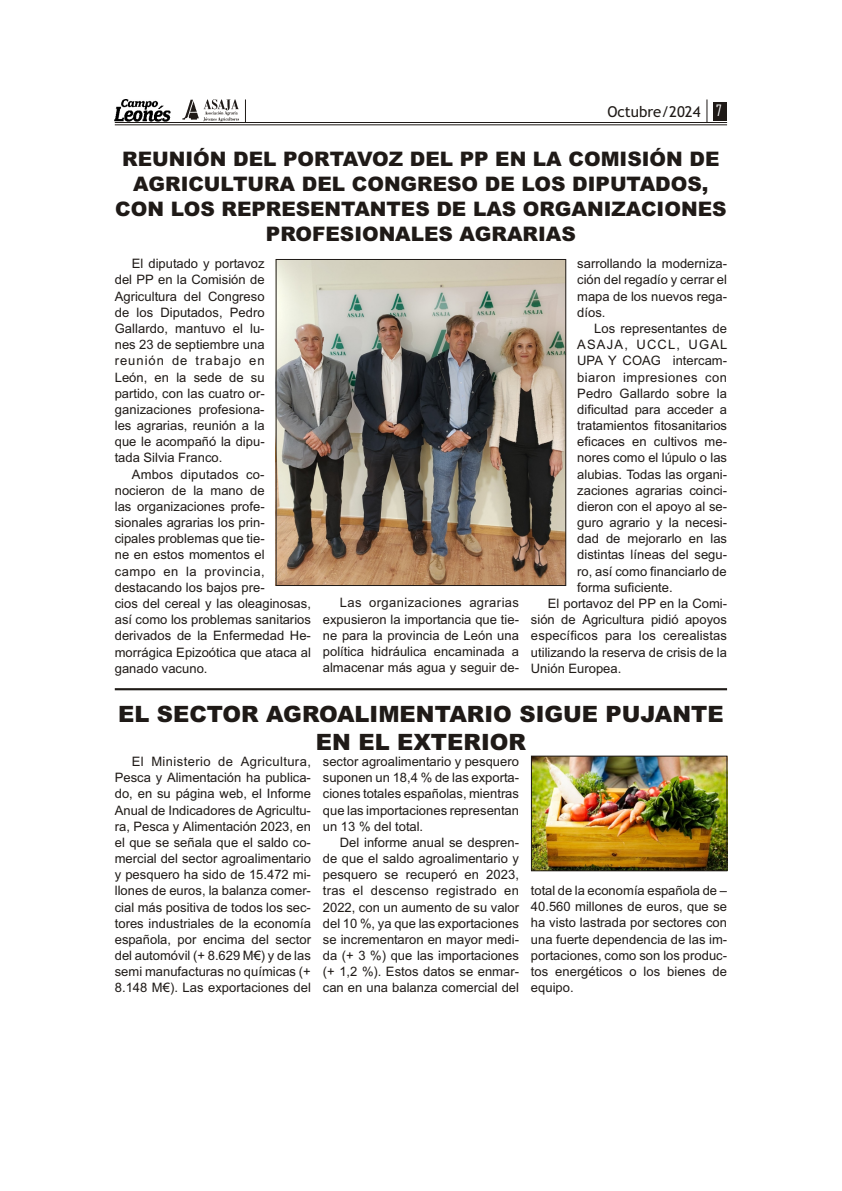
<style>
.page{position:relative;width:842px;height:1191px;background:#fff}
.page>*{position:absolute;margin:0;border:0;box-sizing:border-box;transform-origin:0 0}
.t1{font:900 22.5px/28px "Arial";color:#1f1a17;text-align:center}
.t2{font:900 20px/25.1px "Arial";color:#1f1a17;text-align:center}
.t3{font:15px "Trebuchet MS";color:#1f1a17}
.t4{font:13px/16.2px "Arial";color:#1f1a17;text-align:justify}
.t5{font:13px "Arial";letter-spacing:.035em;color:#1f1a17}
.t6{font:13px "Arial";letter-spacing:.09em;color:#1f1a17}
.s1{font-family:"Agency FB";color:#fff}
</style>
<div class="page">
<img style="left:115px;top:100px;width:55px;height:22px">
<img style="left:182px;top:99px;width:57px;height:23px">
<div style="left:713px;top:102px;width:13px;height:18px;background:#1f1a17"></div>
<svg style="left:245px;top:99px;width:1px;height:23px"></svg>
<svg style="left:707px;top:99px;width:1px;height:23px"></svg>
<hr style="left:115px;top:125px;width:612px;height:1px;background:#1f1a17">
<hr style="left:115px;top:122px;width:612px;height:1px;background:#1f1a17">
<img style="left:278px;top:261px;width:286px;height:323px">
<div style="left:276px;top:259px;width:290px;height:327px;border:1px solid #1f1a17"></div>
<hr style="left:115px;top:688px;width:612px;height:2px;background:#1f1a17">
<img style="left:533px;top:758px;width:192px;height:111px">
<div style="left:531px;top:756px;width:196px;height:115px;border:1px solid #1f1a17"></div>
<p class="t3" style="left:607px;top:106px;width:116px">Octubre/2024 <span class="s1">7</span></p>
<h2 class="t2" style="left:115px;top:148px;width:613px">REUNIÓN DEL PORTAVOZ DEL PP EN LA COMISIÓN DE AGRICULTURA DEL CONGRESO DE LOS DIPUTADOS, CON LOS REPRESENTANTES DE LAS ORGANIZACIONES PROFESIONALES AGRARIAS</h2>
<p class="t4" style="left:115px;top:257px;width:151px;text-indent:17px">El di pu ta do y por ta voz del PP en la Co mi sión de Agri cul tu ra del Con gre so de los Di pu ta dos, Pe dro Ga llar do, man tu vo el lu - nes 23 de sep tiem bre una reu nión de tra ba jo en León, en la se de de su par ti do, con las cua tro or&shy;ga ni za cio nes pro fe sio na - les agra rias, reu nión a la que le acom pa ñó la di pu - ta da Sil via Fran co.</p>
<p class="t4" style="left:115px;top:467px;width:198px;text-align:left;text-indent:17px">Ambos di pu ta dos co -<br>no cie ron de la ma no de<br>las or ga ni za cio nes pro fe -<br>sio na les agra rias los prin -<br>ci pa les pro ble mas que tie -<br>ne en es tos mo men tos el<br>cam po en la pro vin cia,<br>des ta can do los ba jos pre -<br>cios del ce real y las olea gi no sas, así co mo los pro ble mas sa ni ta rios de ri va dos de la Enfer me dad He - mo rrá gi ca Epi zoó ti ca que ata ca al ga na do va cu no.</p>
<p class="t4" style="left:577px;top:257px;width:151px">sa rro llan do la mo der ni za - ción del re ga dío y ce rrar el ma pa de los nue vos re ga - díos.</p>
<p class="t4" style="left:594px;top:322px;width:134px">Los re pre sen tan tes de</p>
<p class="t6" style="left:577px;top:340px;width:152px">ASAJA, UCCL, UGAL</p>
<p class="t4" style="left:577px;top:354px;width:151px">UPA Y COAG in ter cam -</p>
<p class="t5" style="left:577px;top:372px;width:151px">bia ron im pre sio nes con</p>
<p class="t4" style="left:577px;top:386px;width:151px">Pe dro Ga llar do so bre la</p>
<p class="t4" style="left:577px;top:402px;width:151px">di fi cul tad pa ra ac ce der a</p>
<p class="t4" style="left:577px;top:419px;width:151px">tra ta mien tos fi to sa ni ta rios</p>
<p class="t4" style="left:577px;top:435px;width:151px">efi ca ces en cul ti vos me -</p>
<p class="t4" style="left:577px;top:451px;width:151px">no res co mo el lú pu lo o las</p>
<p class="t4" style="left:577px;top:467px;width:151px">alu bias. To das las or ga ni -</p>
<p class="t4" style="left:577px;top:483px;width:151px">za cio nes agra rias coin ci -</p>
<p class="t4" style="left:577px;top:499px;width:151px">die ron con el apo yo al se -</p>
<p class="t4" style="left:577px;top:516px;width:151px">gu ro agra rio y la ne ce si -</p>
<p class="t4" style="left:577px;top:532px;width:151px">dad de me jo rar lo en las</p>
<p class="t4" style="left:577px;top:548px;width:151px">dis tin tas lí neas del se gu -</p>
<p class="t4" style="left:577px;top:564px;width:151px">ro, así co mo fi nan ciar lo de</p>
<p class="t4" style="left:577px;top:580px;width:97px">for ma su fi cien te.</p>
<p class="t4" style="left:548px;top:597px;width:181px">El por ta voz del PP en la Co mi -</p>
<p class="t4" style="left:531px;top:613px;width:198px">sión de Agri cul tu ra pi dió apo yos</p>
<p class="t4" style="left:531px;top:629px;width:198px">es pe cí fi cos pa ra los ce rea lis tas</p>
<p class="t4" style="left:531px;top:645px;width:198px">uti li zan do la re ser va de cri sis de la</p>
<p class="t4" style="left:531px;top:661px;width:92px">Unión Eu ro pea.</p>
<h1 class="t1" style="left:118px;top:702px;width:607px">EL SECTOR AGROALIMENTARIO SIGUE PUJANTE<br>EN EL EXTERIOR</h1>
<p class="t4" style="left:115px;top:755px;width:198px;text-indent:17px">El Mi nis te rio de Agri cul tu ra, Pes ca y Ali men ta ción ha pu bli ca - do, en su pá gi na web, el Infor me Anual de Indi ca do res de Agri cul tu - ra, Pes ca y Ali men ta ción 2023, en el que se se ña la que el sal do co - mer cial del sec tor agroa li men ta rio y pes que ro ha si do de 15.472 mi - llo nes de eu ros, la ba lan za co mer - cial más po si ti va de to dos los sec - to res in dus tria les de la eco no mía es pa ño la, por en ci ma del sec tor del au to mó vil (+ 8.629 M€) y de las se mi ma nu fac tu ras no quí mi cas (+ 8.148 M€). Las ex por ta cio nes del</p>
<p class="t4" style="left:323px;top:755px;width:198px">sec tor agroa li men ta rio y pes que ro su po nen un 18,4 % de las ex por ta - cio nes to ta les es pa ño las, mien tras que las im por ta cio nes re pre sen tan un 13 % del to tal.</p>
<p class="t4" style="left:323px;top:596px;width:198px;text-indent:17px">Las or ga ni za cio nes agra rias ex pu sie ron la im por tan cia que tie - ne pa ra la pro vin cia de León una po lí ti ca hi dráu li ca en ca mi na da a al ma ce nar más agua y se guir de -</p>
<p class="t4" style="left:323px;top:835px;width:198px;text-indent:17px">Del in for me anual se des pren - de que el sal do agroa li men ta rio y pes que ro se re cu pe ró en 2023, tras el des cen so re gis tra do en 2022, con un au men to de su va lor del 10 %, ya que las ex por ta cio nes se in cre men ta ron en ma yor me di - da (+ 3 %) que las im por ta cio nes (+ 1,2 %). Estos da tos se en mar - can en una ba lan za co mer cial del</p>
<p class="t4" style="left:531px;top:884px;width:198px">to tal de la eco no mía es pa ño la de – 40.560 mi llo nes de eu ros, que se ha vis to las tra da por sec to res con una fuer te de pen den cia de las im - por ta cio nes, co mo son los pro duc - tos ener gé ti cos o los bie nes de equi po.</p>
</div>
